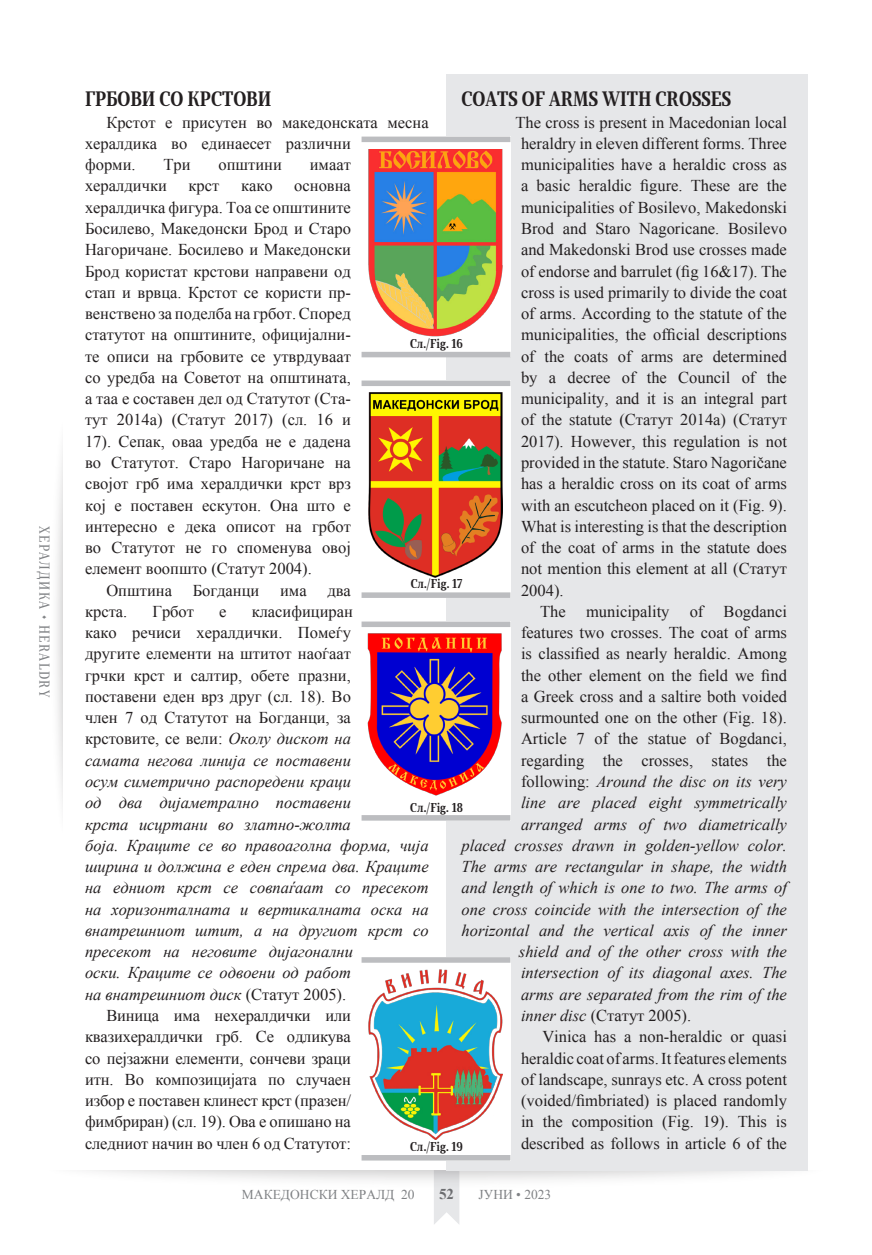
<style>
.page{position:relative;width:872px;height:1255px;background:#fff}
.page>*{position:absolute;margin:0;border:0;box-sizing:border-box;transform-origin:0 0}
.МЕЃУНАСЛОВ{font:700 19.5px "Skola Serif Cn";color:#231f20}
._1_ГЛАВЕН_ТЕКСТ{font:16.5px/21.3px "Times New Roman";color:#231f20;text-align:justify}
._1_ГЛАВЕН_ТЕКСТ-2{font:italic 16.5px/21.3px "Times New Roman";color:#231f20}
.t1{font:700 15px "Times New Roman";color:#6c6d70}
.t2{font:13.5px "Times New Roman";color:#808285}
.t3{font:13.5px "Skola Serif Cn";letter-spacing:.1em;color:#808285}
.ПОД_СЛИКА_1{font:700 12px "Skola Serif Cn";color:#231f20}
.s1{font-style:normal}
.s2{font-style:italic}
</style>
<div class="page">
<img style="left:90px;top:1170px;width:680px;height:54px">
<div style="left:446px;top:74px;width:362px;height:1097px;background:#e6e7e9"></div>
<div style="left:361px;top:137px;width:149px;height:220px;background:#fff"></div>
<div style="left:361px;top:137px;width:149px;height:5px;background:#bcbdc0"></div>
<div style="left:361px;top:352px;width:149px;height:5px;background:#bcbdc0"></div>
<img style="left:368px;top:149px;width:134px;height:188px">
<div style="left:361px;top:380px;width:149px;height:218px;background:#fff"></div>
<div style="left:361px;top:380px;width:149px;height:6px;background:#bcbdc0"></div>
<div style="left:361px;top:592px;width:149px;height:6px;background:#bcbdc0"></div>
<img style="left:368px;top:393px;width:134px;height:184px">
<div style="left:361px;top:621px;width:149px;height:199px;background:#fff"></div>
<div style="left:361px;top:621px;width:149px;height:6px;background:#bcbdc0"></div>
<div style="left:361px;top:815px;width:149px;height:5px;background:#bcbdc0"></div>
<img style="left:367px;top:633px;width:135px;height:163px">
<div style="left:361px;top:957px;width:149px;height:203px;background:#fff"></div>
<div style="left:361px;top:957px;width:149px;height:5px;background:#bcbdc0"></div>
<div style="left:361px;top:1154px;width:149px;height:6px;background:#bcbdc0"></div>
<img style="left:368px;top:969px;width:134px;height:170px">
<p class="t3" style="left:53px;top:526px;width:173px;rotate:90deg">ХЕРАЛДИКА • HERALDRY</p>
<p class="МЕЃУНАСЛОВ" style="left:85px;top:88px;width:188px">ГРБОВИ СО КРСТОВИ</p>
<p class="_1_ГЛАВЕН_ТЕКСТ" style="left:85px;top:111px;width:345px;text-align:left;text-indent:21px">Крстот е присутен во македонската месна хералдика во единаесет различни<br>форми.</p>
<p class="МЕЃУНАСЛОВ" style="left:461px;top:88px;width:271px">COATS OF ARMS WITH CROSSES</p>
<p class="_1_ГЛАВЕН_ТЕКСТ" style="left:521px;top:111px;width:267px;text-indent:-6px">The cross is present in Macedonian local heraldry in eleven different forms. Three municipalities have a heraldic cross as a basic heraldic figure. These are the municipalities of Bosilevo, Makedonski Brod and Staro Nagoricane. Bosilevo and Makedonski Brod use crosses made of endorse and barrulet (fig 16&amp;17). The cross is used primarily to divide the coat of arms. According to the statute of the municipalities, the official descriptions of the coats of arms are determined by a decree of the Council of the municipality, and it is an integral part of the statute (Статут 2014a) (Статут 2017). However, this regulation is not provided in the statute. Staro Nagoričane has a heraldic cross on its coat of arms with an escutcheon placed on it (Fig. 9).<br>What is interesting is that the description of the coat of arms in the statute does not mention this element at all (Статут 2004).</p>
<p class="_1_ГЛАВЕН_ТЕКСТ" style="left:540px;top:600px;width:248px">The municipality of Bogdanci</p>
<p class="_1_ГЛАВЕН_ТЕКСТ" style="left:521px;top:621px;width:267px">features two crosses. The coat of arms</p>
<p class="_1_ГЛАВЕН_ТЕКСТ" style="left:521px;top:643px;width:267px">is classified as nearly heraldic. Among</p>
<p class="_1_ГЛАВЕН_ТЕКСТ" style="left:521px;top:664px;width:267px">the other element on the field we find</p>
<p class="_1_ГЛАВЕН_ТЕКСТ" style="left:521px;top:685px;width:267px">a Greek cross and a saltire both voided</p>
<p class="_1_ГЛАВЕН_ТЕКСТ" style="left:521px;top:706px;width:267px">surmounted one on the other (Fig. 18).</p>
<p class="_1_ГЛАВЕН_ТЕКСТ" style="left:521px;top:728px;width:267px">Article 7 of the statue of Bogdanci,</p>
<p class="_1_ГЛАВЕН_ТЕКСТ" style="left:521px;top:749px;width:267px">regarding the crosses, states the</p>
<p class="_1_ГЛАВЕН_ТЕКСТ-2" style="left:521px;top:770px;width:267px"><span class="s1">following:</span> Around the disc on its very</p>
<p class="_1_ГЛАВЕН_ТЕКСТ-2" style="left:521px;top:791px;width:267px">line are placed eight symmetrically</p>
<p class="_1_ГЛАВЕН_ТЕКСТ-2" style="left:521px;top:813px;width:267px">arranged arms of two diametrically</p>
<p class="_1_ГЛАВЕН_ТЕКСТ-2" style="left:461px;top:834px;width:327px">placed crosses drawn in golden-yellow color.</p>
<p class="_1_ГЛАВЕН_ТЕКСТ-2" style="left:461px;top:855px;width:327px">The arms are rectangular in shape, the width</p>
<p class="_1_ГЛАВЕН_ТЕКСТ-2" style="left:461px;top:876px;width:327px">and length of which is one to two. The arms of</p>
<p class="_1_ГЛАВЕН_ТЕКСТ-2" style="left:461px;top:898px;width:327px">one cross coincide with the intersection of the</p>
<p class="_1_ГЛАВЕН_ТЕКСТ-2" style="left:461px;top:919px;width:327px">horizontal and the vertical axis of the inner</p>
<p class="_1_ГЛАВЕН_ТЕКСТ-2" style="left:519px;top:940px;width:269px">shield and of the other cross with the</p>
<p class="_1_ГЛАВЕН_ТЕКСТ-2" style="left:521px;top:961px;width:267px">intersection of its diagonal axes. The</p>
<p class="_1_ГЛАВЕН_ТЕКСТ-2" style="left:521px;top:983px;width:267px">arms are separated from the rim of the</p>
<p class="_1_ГЛАВЕН_ТЕКСТ" style="left:521px;top:1004px;width:172px"><span class="s2">inner disc</span> (Статут 2005).</p>
<p class="_1_ГЛАВЕН_ТЕКСТ" style="left:521px;top:1025px;width:267px;text-indent:21px">Vinica has a non-heraldic or quasi heraldic coat of arms. It features elements of landscape, sunrays etc. A cross potent (voided/fimbriated) is placed randomly in the composition (Fig. 19). This is described as follows in article 6 of the</p>
<p class="_1_ГЛАВЕН_ТЕКСТ" style="left:163px;top:154px;width:29px">Три</p>
<p class="_1_ГЛАВЕН_ТЕКСТ" style="left:218px;top:154px;width:65px">општини</p>
<p class="_1_ГЛАВЕН_ТЕКСТ" style="left:310px;top:154px;width:43px">имаат</p>
<p class="_1_ГЛАВЕН_ТЕКСТ" style="left:85px;top:175px;width:83px">хералдички</p>
<p class="_1_ГЛАВЕН_ТЕКСТ" style="left:188px;top:175px;width:32px">крст</p>
<p class="_1_ГЛАВЕН_ТЕКСТ" style="left:241px;top:175px;width:33px">како</p>
<p class="_1_ГЛАВЕН_ТЕКСТ" style="left:85px;top:175px;width:267px;text-indent:209px">основна хералдичка фигура. Тоа се општините Босилево, Македонски Брод и Старо Нагоричане. Босилево и Македонски Брод користат крстови направени од стап и врвца. Крстот се користи пр&shy;венствено за поделба на грбот. Според статутот на општините, официјални&shy;те описи на грбовите се утврдуваат со уредба на Советот на општината, а таа е составен дел од Статутот (Ста&shy;тут 2014а) (Статут 2017) (сл. 16 и 17). Сепак, оваа уредба не е дадена во Статутот. Старо Нагоричане на својот грб има хералдички крст врз кој е поставен ескутон. Она што е интересно е дека описот на грбот во Статутот не го споменува овој елемент воопшто (Статут 2004).</p>
<p class="_1_ГЛАВЕН_ТЕКСТ" style="left:106px;top:579px;width:67px">Општина</p>
<p class="_1_ГЛАВЕН_ТЕКСТ" style="left:193px;top:579px;width:68px">Богданци</p>
<p class="_1_ГЛАВЕН_ТЕКСТ" style="left:280px;top:579px;width:28px">има</p>
<p class="_1_ГЛАВЕН_ТЕКСТ" style="left:327px;top:579px;width:25px">два</p>
<p class="_1_ГЛАВЕН_ТЕКСТ" style="left:85px;top:600px;width:44px">крста.</p>
<p class="_1_ГЛАВЕН_ТЕКСТ" style="left:152px;top:600px;width:43px">Грбот</p>
<p class="_1_ГЛАВЕН_ТЕКСТ" style="left:219px;top:600px;width:9px">е</p>
<p class="ПОД_СЛИКА_1" style="left:410px;top:336px;width:54px">Сл./Fig. 16</p>
<p class="ПОД_СЛИКА_1" style="left:411px;top:576px;width:53px">Сл./Fig. 17</p>
<p class="_1_ГЛАВЕН_ТЕКСТ-2" style="left:85px;top:600px;width:345px;text-indent:167px"><span class="s1">класифициран<br>како речиси хералдички. Помеѓу<br>другите елементи на штитот наоѓаат<br>грчки крст и салтир, обете празни,<br>поставени еден врз друг (сл. 18). Во<br>член 7 од Статутот на Богданци, за крстовите, се вели:</span> Околу дискот на<br>самата негова линија се поставени<br>осум симетрично распоредени краци<br>од два дијаметрално поставени<br>крста исцртани во златно-жолта<br>боја. Краците се во правоаголна форма, чија ширина и должина е еден спрема два. Краците на едниот крст се совпаѓаат со пресекот на хоризонталната и вертикалната оска на внатрешниот штит, а на другиот крст со пресекот на неговите дијагонални<br>оски. Краците се одвоени од работ<br>на внатрешниот диск <span class="s1">(Статут 2005).</span></p>
<p class="_1_ГЛАВЕН_ТЕКСТ" style="left:85px;top:1004px;width:267px;text-indent:21px">Виница има нехералдички или квазихералдички грб. Се одликува со пејзажни елементи, сончеви зраци итн. Во композицијата по случаен избор е поставен клинест крст (празен/ фимбриран) (сл. 19). Ова е опишано на следниот начин во член 6 од Статутот:</p>
<p class="ПОД_СЛИКА_1" style="left:410px;top:800px;width:54px">Сл./Fig. 18</p>
<p class="ПОД_СЛИКА_1" style="left:410px;top:1139px;width:54px">Сл./Fig. 19</p>
<p class="t2" style="left:242px;top:1184px;width:174px">МАКЕДОНСКИ ХЕРАЛД 20</p>
<p class="t1" style="left:439px;top:1183px;width:16px">52</p>
<p class="t2" style="left:478px;top:1184px;width:74px">ЈУНИ • 2023</p>
</div>
